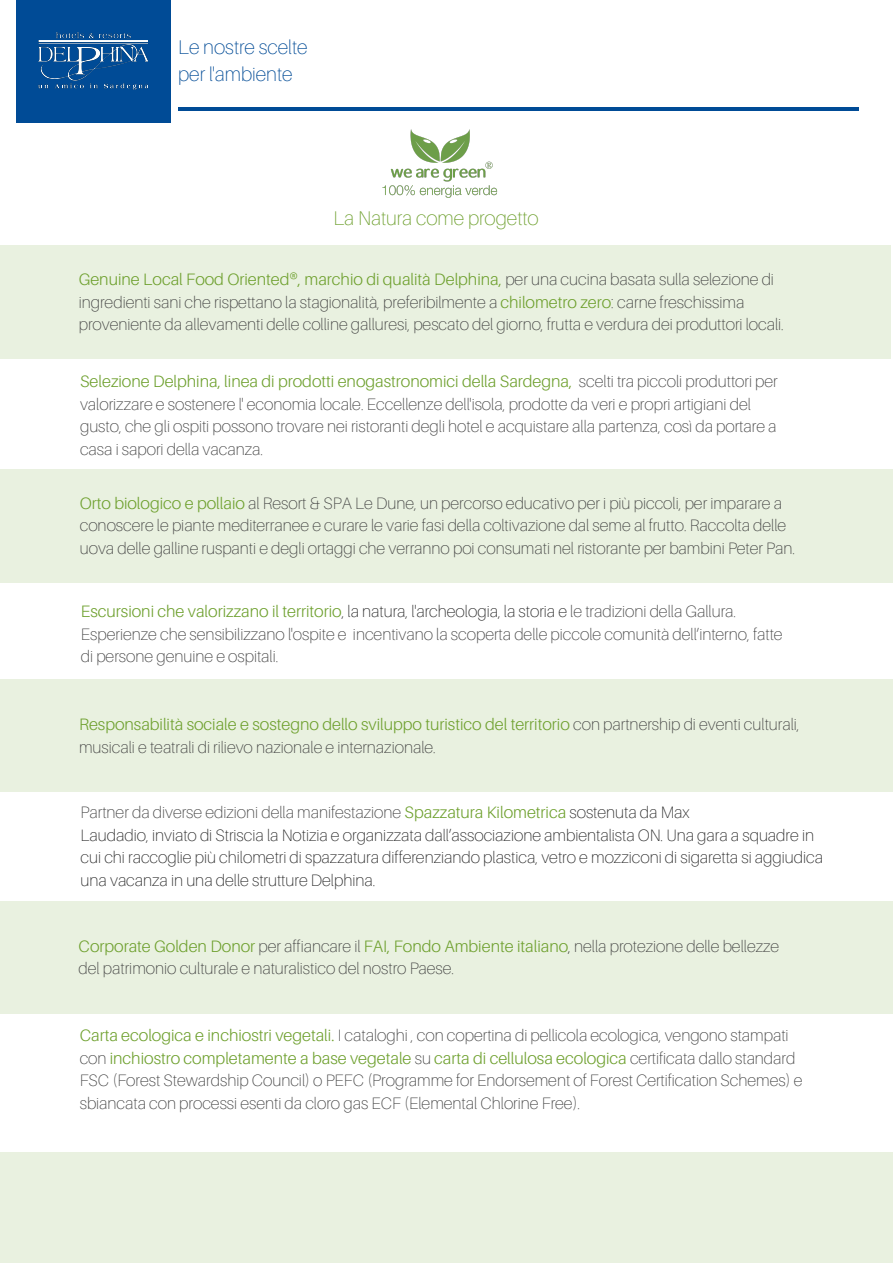
<style>
.page{position:relative;width:893px;height:1264px;background:#fff}
.page>*{position:absolute;margin:0;border:0;box-sizing:border-box;transform-origin:0 0}
.t1{font:100 19.8px/27px "Aileron";color:#004b96}
.t2{font:100 19.8px "Aileron";color:#6ea02e}
.t3{font:100 16.5px/22.5px "Aileron";color:#3d3d3d}
.t4{font:100 16.5px/22.5px "Aileron";color:#222}
.s1{font-weight:300;color:#6ea02e}
.s2{color:#222}
.s3{color:#3d3d3d}
</style>
<div class="page">
<div style="left:0;top:679px;width:892px;height:112px;background:#e9f1e0"></div>
<div style="left:0;top:901px;width:892px;height:112px;background:#e9f1e0"></div>
<div style="left:0;top:1152px;width:892px;height:110px;background:#e9f1e0"></div>
<div style="left:0;top:246px;width:890px;height:112px;background:#e9f1e0"></div>
<div style="left:0;top:469px;width:892px;height:113px;background:#e9f1e0"></div>
<div style="left:16px;top:0;width:154px;height:123px;background:#004b96"></div>
<img style="left:39px;top:33px;width:109px;height:56px">
<hr style="left:178px;top:107px;width:680px;height:3px;background:#004b96">
<img style="left:382px;top:129px;width:116px;height:69px">
<p class="t1" style="left:178px;top:33px;width:131px">Le nostre scelte per l'ambiente</p>
<p class="t2" style="left:333px;top:206px;width:207px">La Natura come progetto</p>
<p class="t3" style="left:79px;top:268px;width:706px"><span class="s1">Genuine Local Food Oriented®, marchio di qualità Delphina,</span> per una cucina basata sulla selezione di ingredienti sani che rispettano la stagionalità, preferibilmente a <span class="s1">chilometro zero</span>: carne freschissima proveniente da allevamenti delle colline galluresi, pescato del giorno, frutta e verdura dei produttori locali.</p>
<p class="t3" style="left:80px;top:370px;width:699px"><span class="s1">Selezione Delphina, linea di prodotti enogastronomici della Sardegna,</span> scelti tra piccoli produttori per valorizzare e sostenere l' economia locale. Eccellenze dell'isola, prodotte da veri e propri artigiani del gusto, che gli ospiti possono trovare nei ristoranti degli hotel e acquistare alla partenza, così da portare a casa i sapori della vacanza.</p>
<p class="t3" style="left:80px;top:491px;width:717px"><span class="s1">Orto biologico e pollaio</span> al Resort &amp; SPA Le Dune, un percorso educativo per i più piccoli, per imparare a conoscere le piante mediterranee e curare le varie fasi della coltivazione dal seme al frutto. Raccolta delle uova delle galline ruspanti e degli ortaggi che verranno poi consumati nel ristorante per bambini Peter Pan.</p>
<p class="t3" style="left:81px;top:599px;width:703px"><span class="s1">Escursioni che valorizzano il territorio</span><span class="s2">, la natura, l'archeologia, la storia e</span> le tradizioni della Gallura.<br>Esperienze che sensibilizzano l'ospite e incentivano la scoperta delle piccole comunità dell’interno, fatte di persone genuine e ospitali.</p>
<p class="t3" style="left:79px;top:712px;width:722px"><span class="s1">Responsabilità sociale e sostegno dello sviluppo turistico del territorio</span> con partnership di eventi culturali, musicali e teatrali di rilievo nazionale e internazionale.</p>
<p class="t4" style="left:81px;top:801px;width:743px"><span class="s3">Partner da diverse edizioni della manifestazione</span> <span class="s1">Spazzatura Kilometrica</span> sostenuta da Max<br>Laudadio, inviato di Striscia la Notizia e organizzata dall’associazione ambientalista ON. Una gara a squadre in cui chi raccoglie più chilometri di spazzatura differenziando plastica, vetro e mozziconi di sigaretta si aggiudica una vacanza in una delle strutture Delphina.</p>
<p class="t3" style="left:79px;top:934px;width:702px"><span class="s1">Corporate Golden Donor</span> per affiancare il <span class="s1">FAI, Fondo Ambiente italiano</span><span class="s2">,</span> nella protezione delle bellezze del patrimonio culturale e naturalistico del nostro Paese.</p>
<p class="t3" style="left:80px;top:1024px;width:724px"><span class="s1">Carta ecologica e inchiostri vegetali.</span> I cataloghi , con copertina di pellicola ecologica, vengono stampati con <span class="s1">inchiostro completamente a base vegetale</span> su <span class="s1">carta di cellulosa ecologica</span> certificata dallo standard FSC (Forest Stewardship Council) o PEFC (Programme for Endorsement of Forest Certification Schemes) e sbiancata con processi esenti da cloro gas ECF (Elemental Chlorine Free).</p>
</div>
